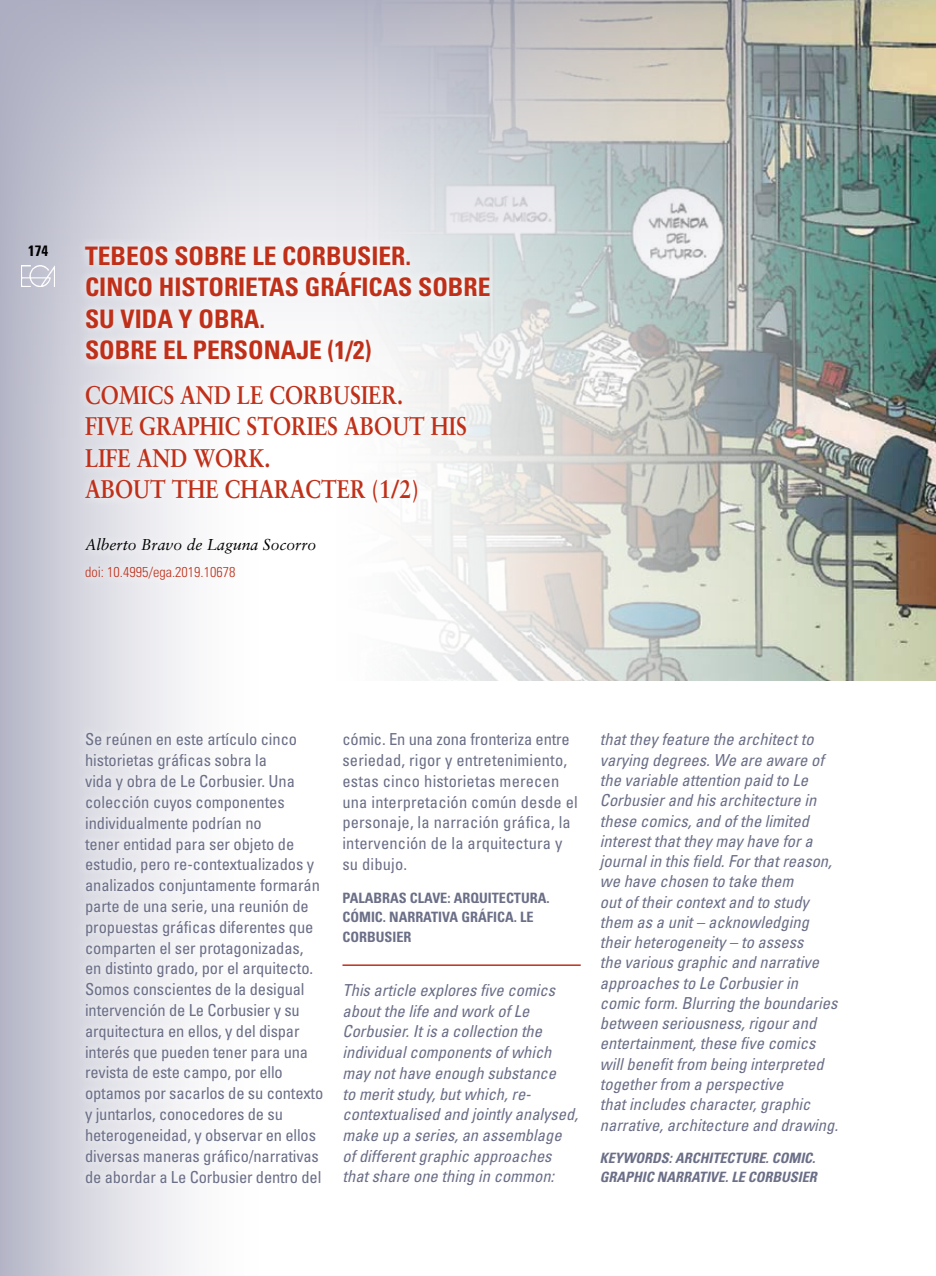
<style>
.page{position:relative;width:936px;height:1276px;background:#fff}
.page>*{position:absolute;margin:0;border:0;box-sizing:border-box;transform-origin:0 0}
.t1{font:700 condensed 25.5px/31.5px "Univers";color:#c03019}
.t2{font:700 25.5px/31.5px "Sabon";color:#c03019;scale:.85 1}
.t3{font:italic condensed 16.5px/20.2px "Univers";color:#6b6f87}
.t4{font:condensed 16.5px/20.9px "Univers";letter-spacing:-.005em;color:#6b6f87}
.t5{font:italic 15.75px "Sabon";color:#000}
.t6{font:700 condensed 15px "Univers";color:#000}
.t7{font:700 condensed 14.25px/20px "Univers";color:#6b6f87}
.t8{font:italic 700 condensed 14.25px/19.5px "Univers";color:#6b6f87}
.t9{font:300 condensed 14.25px "Univers";color:#c03019}
</style>
<div class="page">
<svg style="left:264px;top:0;width:59px;height:237px;background:#d1d2dc"></svg>
<svg style="left:0;top:0;width:264px;height:1276px;background:#cdced9"></svg>
<img style="left:323px;top:0;width:612px;height:680px">
<img style="left:22px;top:265px;width:33px;height:21px">
<svg style="left:76px;top:237px;width:422px;height:352px;fill:#f5f5f6"></svg>
<div style="left:77px;top:723px;width:255px;height:468px;background:linear-gradient(to right,#e2e2e9,#fff)"></div>
<hr style="left:342px;top:964px;width:238px;height:2px;background:#c03019">
<p class="t6" style="left:28px;top:242px;width:21px">174</p>
<h1 class="t1" style="left:85px;top:240px;width:407px">TEBEOS SOBRE LE CORBUSIER.<br>CINCO HISTORIETAS GRÁFICAS SOBRE<br>SU VIDA Y OBRA.<br>SOBRE EL PERSONAJE (1/2)</h1>
<h1 class="t2" style="left:85px;top:378px;width:451px">COMICS AND LE CORBUSIER.<br>FIVE GRAPHIC STORIES ABOUT HIS<br>LIFE AND WORK.<br>ABOUT THE CHARACTER (1/2)</h1>
<p class="t5" style="left:85px;top:535px;width:233px">Alberto Bravo de Laguna Socorro</p>
<p class="t9" style="left:85px;top:563px;width:152px">doi: 10.4995/ega.2019.10678</p>
<p class="t4" style="left:85px;top:729px;width:240px">Se reúnen en este artículo cinco historietas gráficas sobra la<br>vida y obra de Le Corbusier. Una colección cuyos componentes individualmente podrían no<br>tener entidad para ser objeto de estudio, pero re-contextualizados y analizados conjuntamente formarán parte de una serie, una reunión de propuestas gráficas diferentes que comparten el ser protagonizadas, en distinto grado, por el arquitecto.<br>Somos conscientes de la desigual intervención de Le Corbusier y su arquitectura en ellos, y del dispar interés que pueden tener para una revista de este campo, por ello optamos por sacarlos de su contexto y juntarlos, conocedores de su heterogeneidad, y observar en ellos diversas maneras gráfico/narrativas de abordar a Le Corbusier dentro del</p>
<p class="t4" style="left:342px;top:729px;width:237px">cómic. En una zona fronteriza entre seriedad, rigor y entretenimiento, estas cinco historietas merecen una interpretación común desde el personaje, la narración gráfica, la intervención de la arquitectura y su dibujo.</p>
<p class="t7" style="left:342px;top:887px;width:208px">PALABRAS CLAVE: ARQUITECTURA.<br>CÓMIC. NARRATIVA GRÁFICA. LE<br>CORBUSIER</p>
<p class="t3" style="left:342px;top:979px;width:237px;line-height:20.7px">This article explores five comics about the life and work of Le<br>Corbusier. It is a collection the individual components of which may not have enough substance<br>to merit study, but which, re&shy;contextualised and jointly analysed, make up a series, an assemblage of different graphic approaches that share one thing in common:</p>
<p class="t3" style="left:600px;top:729px;width:240px">that they feature the architect to varying degrees. We are aware of the variable attention paid to Le Corbusier and his architecture in these comics, and of the limited interest that they may have for a journal in this field. For that reason, we have chosen to take them<br>out of their context and to study them as a unit – acknowledging their heterogeneity – to assess<br>the various graphic and narrative approaches to Le Corbusier in comic form. Blurring the boundaries between seriousness, rigour and entertainment, these five comics will benefit from being interpreted together from a perspective<br>that includes character, graphic narrative, architecture and drawing.</p>
<p class="t8" style="left:600px;top:1148px;width:218px">KEYWORDS: ARCHITECTURE. COMIC.<br>GRAPHIC NARRATIVE. LE CORBUSIER</p>
</div>
